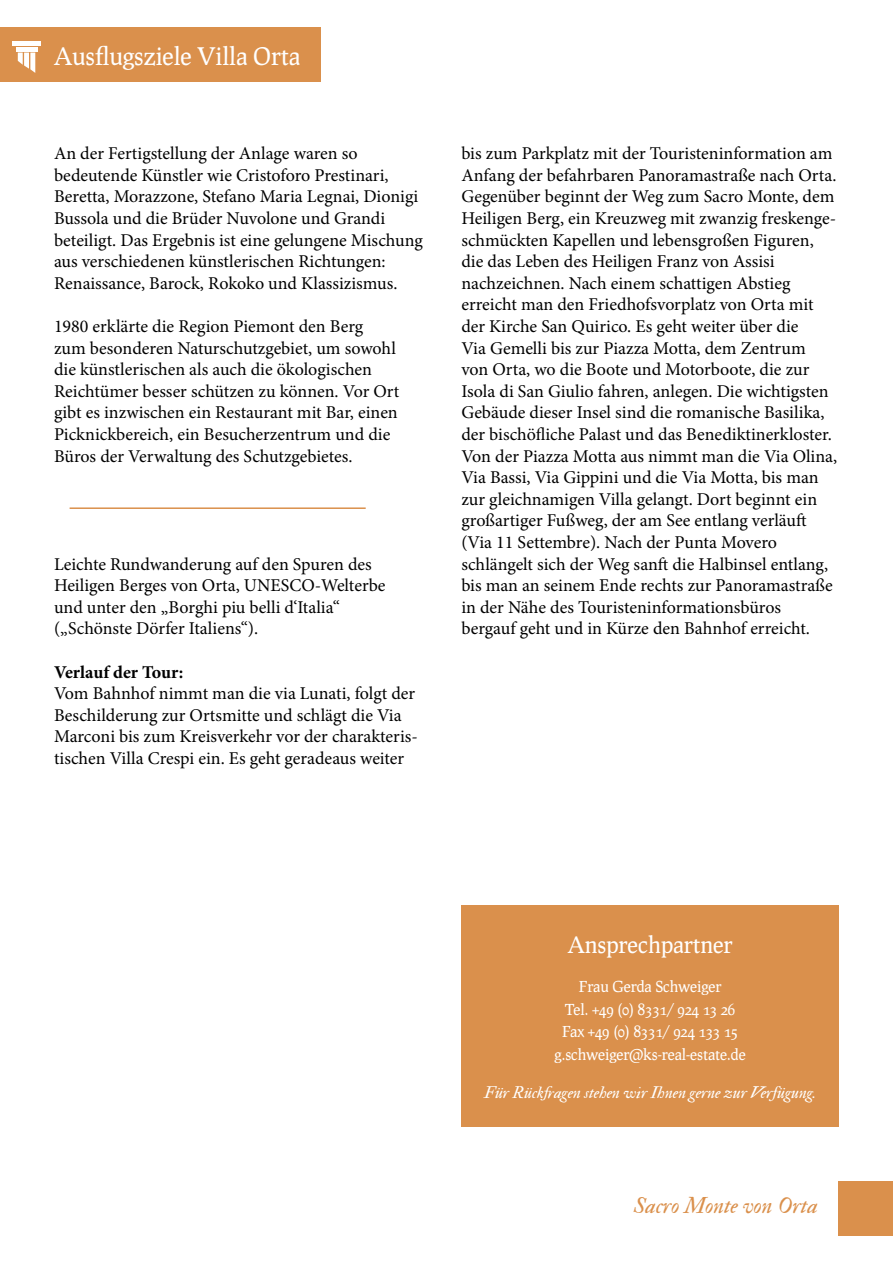
<style>
.page{position:relative;width:893px;height:1263px;background:#fff}
.page>*{position:absolute;margin:0;border:0;box-sizing:border-box;transform-origin:0 0}
.t1{font:24px "Prociono";color:#fff}
.t2{font:22.5px "IM FELL Double Pica Italic";color:#da904c}
.t3{font:22.5px "Prociono";color:#fff}
.t4{font:18px/21.6px "Minion Pro";color:#000}
.t5{font:700 18px "Minion Pro";letter-spacing:-.005em;color:#000}
.t6{font:16.5px "IM FELL Double Pica Italic";color:#fff}
.t7{font:15px/22.5px "Prociono";color:#fff;text-align:center}
</style>
<div class="page">
<div style="left:0;top:28px;width:320px;height:54px;background:#da904c"></div>
<div style="left:13px;top:41px;width:28px;height:5px;background:#fff"></div>
<div style="left:16px;top:47px;width:22px;height:5px;background:#fff"></div>
<svg style="left:18px;top:53px;width:17px;height:20px"></svg>
<hr style="left:70px;top:507px;width:296px;height:2px;background:#da904c">
<div style="left:839px;top:1181px;width:54px;height:54px;background:#da904c"></div>
<div style="left:461px;top:906px;width:378px;height:221px;background:#da904c"></div>
<h1 class="t1" style="left:54px;top:41px;width:248px">Ausflugsziele Villa Orta</h1>
<p class="t4" style="left:54px;top:143px;width:370px">An der Fertigstellung der Anlage waren so bedeutende Künstler wie Cristoforo Prestinari, Beretta, Morazzone, Stefano Maria Legnai, Dionigi Bussola und die Brüder Nuvolone und Grandi beteiligt. Das Ergebnis ist eine gelungene Mischung aus verschiedenen künstlerischen Richtungen:<br>Renaissance, Barock, Rokoko und Klassizismus.</p>
<p class="t4" style="left:54px;top:315px;width:347px">1980 erklärte die Region Piemont den Berg zum besonderen Naturschutzgebiet, um sowohl die künstlerischen als auch die ökologischen Reichtümer besser schützen zu können. Vor Ort gibt es inzwischen ein Restaurant mit Bar, einen Picknickbereich, ein Besucherzentrum und die Büros der Verwaltung des Schutzgebietes.</p>
<p class="t4" style="left:54px;top:553px;width:333px">Leichte Rundwanderung auf den Spuren des Heiligen Berges von Orta, UNESCO-Welterbe und unter den „Borghi piu belli d‘Italia“ („Schönste Dörfer Italiens“).</p>
<p class="t5" style="left:54px;top:659px;width:131px">Verlauf der Tour:</p>
<p class="t4" style="left:54px;top:683px;width:365px">Vom Bahnhof nimmt man die via Lunati, folgt der Beschilderung zur Ortsmitte und schlägt die Via Marconi bis zum Kreisverkehr vor der charakteris&shy;tischen Villa Crespi ein. Es geht geradeaus weiter</p>
<p class="t4" style="left:461px;top:143px;width:377px">bis zum Parkplatz mit der Touristeninformation am Anfang der befahrbaren Panoramastraße nach Orta.<br>Gegenüber beginnt der Weg zum Sacro Monte, dem Heiligen Berg, ein Kreuzweg mit zwanzig freskenge&shy;schmückten Kapellen und lebensgroßen Figuren, die das Leben des Heiligen Franz von Assisi nachzeichnen. Nach einem schattigen Abstieg erreicht man den Friedhofsvorplatz von Orta mit der Kirche San Quirico. Es geht weiter über die<br>Via Gemelli bis zur Piazza Motta, dem Zentrum von Orta, wo die Boote und Motorboote, die zur Isola di San Giulio fahren, anlegen. Die wichtigsten Gebäude dieser Insel sind die romanische Basilika, der bischöfliche Palast und das Benediktinerkloster.<br>Von der Piazza Motta aus nimmt man die Via Olina, Via Bassi, Via Gippini und die Via Motta, bis man zur gleichnamigen Villa gelangt. Dort beginnt ein großartiger Fußweg, der am See entlang verläuft (Via 11 Settembre). Nach der Punta Movero schlängelt sich der Weg sanft die Halbinsel entlang, bis man an seinem Ende rechts zur Panoramastraße in der Nähe des Touristeninformationsbüros bergauf geht und in Kürze den Bahnhof erreicht.</p>
<p class="t3" style="left:568px;top:931px;width:166px">Ansprechpartner</p>
<p class="t7" style="left:555px;top:975px;width:193px">Frau Gerda Schweiger<br>Tel. +49 (0) 8331/ 924 13 26<br>Fax +49 (0) 8331/ 924 133 15 g.schweiger@ks-real-estate.de</p>
<p class="t6" style="left:484px;top:1082px;width:333px">Für Rückfragen stehen wir Ihnen gerne zur Verfügung.</p>
<p class="t2" style="left:634px;top:1192px;width:186px">Sacro Monte von Orta</p>
</div>
